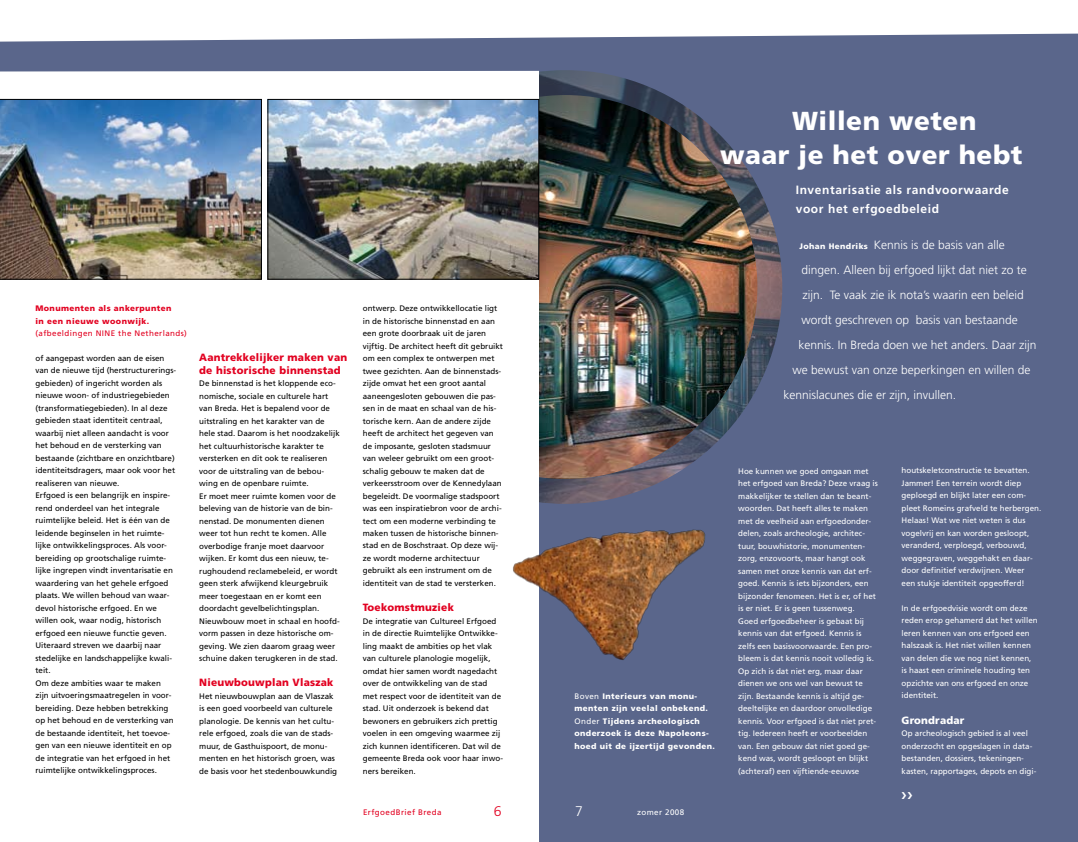
<style>
.page{position:relative;width:1078px;height:842px;background:#fff}
.page>*{position:absolute;margin:0;border:0;box-sizing:border-box;transform-origin:0 0}
.t1{font:900 26px/34px "Frutiger";letter-spacing:.02em;color:#fff}
.t2{font:300 14px "Frutiger";color:#e20020}
.t3{font:300 14px "Frutiger";color:#fff}
.t4{font:300 12px "Frutiger";color:#fff}
.t5{font:700 12px/19px "Frutiger";letter-spacing:.05em;color:#fff}
.t6{font:900 10.5px/12.5px "Frutiger";letter-spacing:.02em;color:#e20020}
.t7{font:900 10.5px "Frutiger";letter-spacing:.02em;color:#fff}
.t8{font:8px/12.5px "Frutiger";color:#000}
.t9{font:8px/12.5px "Frutiger";color:#fff}
.t10{font:900 8px/12.5px "Frutiger";letter-spacing:.05em;color:#fff}
.t11{font:8px "Frutiger";letter-spacing:.05em;color:#e20020}
.t12{font:900 8px/12.5px "Frutiger";letter-spacing:.05em;color:#e20020}
.t13{font:8px "Frutiger";letter-spacing:.05em;color:#fff}
.s1{font-weight:400}
.s2{font-weight:900;font-size:8px}
</style>
<div class="page">
<div style="left:0;top:34px;width:1077px;height:808px;background:#5a668b"></div>
<img style="left:506px;top:70px;width:276px;height:434px">
<img style="left:539px;top:95px;width:218px;height:384px">
<svg style="left:0;top:71px;width:539px;height:771px"></svg>
<img style="left:0;top:99px;width:261px;height:180px">
<img style="left:269px;top:101px;width:268px;height:176px">
<div style="left:267px;top:99px;width:272px;height:180px;border:1px solid #000"></div>
<img style="left:479px;top:508px;width:242px;height:162px">
<svg style="left:901px;top:791px;width:11px;height:8px"></svg>
<p class="t12" style="left:35px;top:302px;width:137px">Monumenten als ankerpunten in een nieuwe woonwijk.</p>
<p class="t11" style="left:35px;top:329px;width:153px">(afbeeldingen NINE the Netherlands)</p>
<p class="t8" style="left:35px;top:352px;width:142px">of aangepast worden aan de eisen van de nieuwe tijd (herstructurerings&shy;gebieden) of ingericht worden als nieuwe woon- of industriegebieden (transformatiegebieden). In al deze gebieden staat identiteit centraal, waarbij niet alleen aandacht is voor het behoud en de versterking van bestaande (zichtbare en onzichtbare) identiteitsdragers, maar ook voor het realiseren van nieuwe.<br>Erfgoed is een belangrijk en inspire&shy;rend onderdeel van het integrale ruimtelijke beleid. Het is één van de leidende beginselen in het ruimte&shy;lijke ontwikkelingsproces. Als voor&shy;bereiding op grootschalige ruimte&shy;lijke ingrepen vindt inventarisatie en waardering van het gehele erfgoed plaats. We willen behoud van waar&shy;devol historische erfgoed. En we willen ook, waar nodig, historisch erfgoed een nieuwe functie geven.<br>Uiteraard streven we daarbij naar stedelijke en landschappelijke kwali&shy;teit.<br>Om deze ambities waar te maken zijn uitvoeringsmaatregelen in voor&shy;bereiding. Deze hebben betrekking op het behoud en de versterking van de bestaande identiteit, het toevoe&shy;gen van een nieuwe identiteit en op de integratie van het erfgoed in het ruimtelijke ontwikkelingsproces.</p>
<h3 class="t6" style="left:199px;top:351px;width:149px">Aantrekkelijker maken van de historische binnenstad</h3>
<p class="t8" style="left:199px;top:377px;width:142px">De binnenstad is het kloppende eco&shy;nomische, sociale en culturele hart van Breda. Het is bepalend voor de uitstraling en het karakter van de hele stad. Daarom is het noodzakelijk het cultuurhistorische karakter te versterken en dit ook te realiseren voor de uitstraling van de bebou&shy;wing en de openbare ruimte.<br>Er moet meer ruimte komen voor de beleving van de historie van de bin&shy;nenstad. De monumenten dienen weer tot hun recht te komen. Alle overbodige franje moet daarvoor wijken. Er komt dus een nieuw, te&shy;rughoudend reclamebeleid, er wordt geen sterk afwijkend kleurgebruik meer toegestaan en er komt een doordacht gevelbelichtingsplan.<br>Nieuwbouw moet in schaal en hoofd&shy;vorm passen in deze historische om&shy;geving. We zien daarom graag weer schuine daken terugkeren in de stad.</p>
<h3 class="t6" style="left:199px;top:676px;width:135px">Nieuwbouwplan Vlaszak</h3>
<p class="t8" style="left:199px;top:689px;width:139px">Het nieuwbouwplan aan de Vlaszak is een goed voorbeeld van culturele planologie. De kennis van het cultu&shy;rele erfgoed, zoals die van de stads&shy;muur, de Gasthuispoort, de monu&shy;menten en het historisch groen, was de basis voor het stedenbouwkundig</p>
<h1 class="t1" style="left:719px;top:103px;width:304px;text-indent:72px">Willen weten waar je het over hebt</h1>
<p class="t8" style="left:363px;top:302px;width:142px">ontwerp. Deze ontwikkellocatie ligt in de historische binnenstad en aan een grote doorbraak uit de jaren vijftig. De architect heeft dit gebruikt om een complex te ontwerpen met twee gezichten. Aan de binnenstads&shy;zijde omvat het een groot aantal aaneengesloten gebouwen die pas&shy;sen in de maat en schaal van de his&shy;torische kern. Aan de andere zijde heeft de architect het gegeven van de imposante, gesloten stadsmuur van weleer gebruikt om een groot&shy;schalig gebouw te maken dat de verkeersstroom over de Kennedylaan begeleidt. De voormalige stadspoort was een inspiratiebron voor de archi&shy;tect om een moderne verbinding te maken tussen de historische binnen&shy;stad en de Boschstraat. Op deze wij&shy;ze wordt moderne architectuur gebruikt als een instrument om de identiteit van de stad te versterken.</p>
<h3 class="t6" style="left:363px;top:601px;width:92px">Toekomstmuziek</h3>
<p class="t8" style="left:363px;top:614px;width:142px">De integratie van Cultureel Erfgoed in de directie Ruimtelijke Ontwikke&shy;ling maakt de ambities op het vlak van culturele planologie mogelijk, omdat hier samen wordt nagedacht over de ontwikkeling van de stad met respect voor de identiteit van de stad. Uit onderzoek is bekend dat bewoners en gebruikers zich prettig voelen in een omgeving waarmee zij zich kunnen identificeren. Dat wil de gemeente Breda ook voor haar inwo&shy;ners bereiken.</p>
<p class="t10" style="left:574px;top:689px;width:142px"><span class="s1">Boven</span> Interieurs van monu&shy;menten zijn veelal onbekend.<br><span class="s1">Onder</span> Tijdens archeologisch onderzoek is deze Napoleons&shy;hoed uit de ijzertijd gevonden.</p>
<p class="t11" style="left:363px;top:807px;width:80px">ErfgoedBrief Breda</p>
<h2 class="t2" style="left:493px;top:803px;width:9px">6</h2>
<h2 class="t3" style="left:575px;top:803px;width:9px">7</h2>
<p class="t13" style="left:637px;top:807px;width:49px">zomer 2008</p>
<h3 class="t5" style="left:795px;top:180px;width:215px">Inventarisatie als randvoorwaarde voor het erfgoedbeleid</h3>
<h3 class="t4" style="left:799px;top:238px;width:207px"><span class="s2">Johan Hendriks</span> Kennis is de basis van alle</h3>
<h3 class="t4" style="left:801px;top:263px;width:227px">dingen. Alleen bij erfgoed lijkt dat niet zo te</h3>
<h3 class="t4" style="left:802px;top:288px;width:223px">zijn. Te vaak zie ik nota’s waarin een beleid</h3>
<h3 class="t4" style="left:801px;top:313px;width:218px">wordt geschreven op basis van bestaande</h3>
<h3 class="t4" style="left:798px;top:338px;width:239px">kennis. In Breda doen we het anders. Daar zijn</h3>
<h3 class="t4" style="left:792px;top:363px;width:240px">we bewust van onze beperkingen en willen de</h3>
<h3 class="t4" style="left:783px;top:388px;width:174px">kennislacunes die er zijn, invullen.</h3>
<p class="t9" style="left:738px;top:464px;width:141px">Hoe kunnen we goed omgaan met het erfgoed van Breda? Deze vraag is makkelijker te stellen dan te beant&shy;woorden. Dat heeft alles te maken met de veelheid aan erfgoedonder&shy;delen, zoals archeologie, architec&shy;tuur, bouwhistorie, monumenten&shy;zorg, enzovoorts, maar hangt ook samen met onze kennis van dat erf&shy;goed. Kennis is iets bijzonders, een bijzonder fenomeen. Het is er, of het is er niet. Er is geen tussenweg.<br>Goed erfgoedbeheer is gebaat bij kennis van dat erfgoed. Kennis is zelfs een basisvoorwaarde. Een pro&shy;bleem is dat kennis nooit volledig is.<br>Op zich is dat niet erg, maar daar dienen we ons wel van bewust te zijn. Bestaande kennis is altijd ge&shy;deeltelijke en daardoor onvolledige kennis. Voor erfgoed is dat niet pret&shy;tig. Iedereen heeft er voorbeelden van. Een gebouw dat niet goed ge&shy;kend was, wordt gesloopt en blijkt (achteraf) een vijftiende-eeuwse</p>
<p class="t9" style="left:901px;top:464px;width:141px">houtskeletconstructie te bevatten.<br>Jammer! Een terrein wordt diep geploegd en blijkt later een com&shy;pleet Romeins grafveld te herbergen.<br>Helaas! Wat we niet weten is dus vogelvrij en kan worden gesloopt, veranderd, verploegd, verbouwd, weggegraven, weggehakt en daar&shy;door definitief verdwijnen. Weer<br>een stukje identiteit opgeofferd!</p>
<p class="t9" style="left:901px;top:602px;width:138px">In de erfgoedvisie wordt om deze reden erop gehamerd dat het willen leren kennen van ons erfgoed een halszaak is. Het niet willen kennen van delen die we nog niet kennen, is haast een criminele houding ten opzichte van ons erfgoed en onze identiteit.</p>
<h3 class="t7" style="left:901px;top:713px;width:64px">Grondradar</h3>
<p class="t9" style="left:901px;top:727px;width:136px">Op archeologisch gebied is al veel onderzocht en opgeslagen in data&shy;bestanden, dossiers, tekeningen&shy;kasten, rapportages, depots en digi-</p>
</div>
